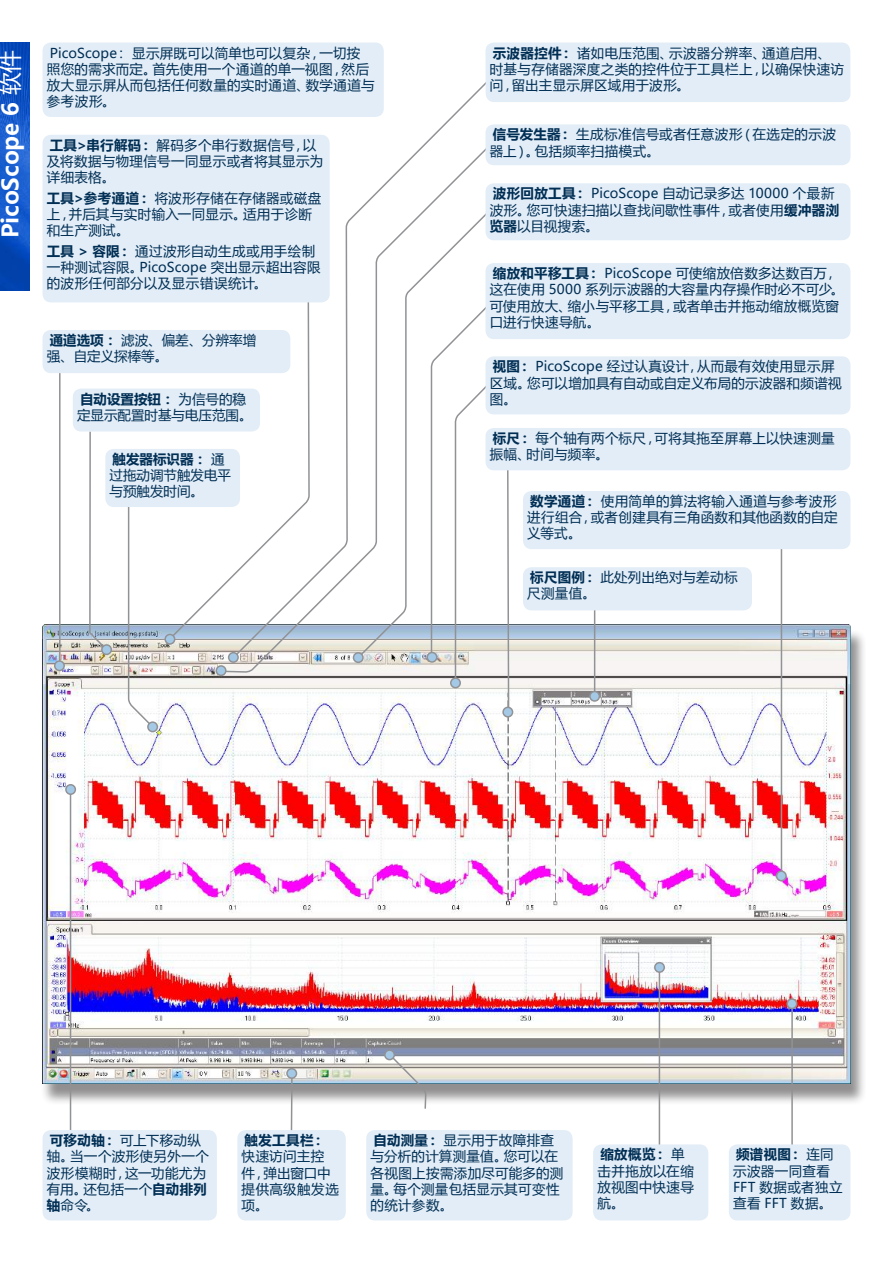
<style>
.page{position:relative;width:893px;height:1263px;background:#fff}
.page>*{position:absolute;margin:0;border:0;box-sizing:border-box;transform-origin:0 0}
.t1{font:700 22.5px "Microsoft Ya Hei";color:#fff}
.t2{font:13.5px/16.2px "Microsoft Ya Hei";letter-spacing:.025em;color:#002e54}
.t3{font:13.5px/16.2px "Microsoft Ya Hei";color:#002e54}
.t4{font:700 13.5px "Microsoft Ya Hei";letter-spacing:.03em;color:#002e54}
.s1{font-weight:400}
.s2{font-weight:700}
</style>
<div class="page">
<div style="left:41px;top:628px;width:826px;height:477px;background:#231f20;opacity:.5"></div>
<img style="left:43px;top:625px;width:807px;height:458px">
<img style="left:0;top:43px;width:30px;height:248px">
<svg style="left:231px;top:42px;width:262px;height:1179px"></svg>
<div style="left:485px;top:43px;width:365px;height:59px;background:#e2edf7;border-radius:9px"></div>
<hr style="left:70px;top:789px;width:1px;height:341px;background:#919295">
<hr style="left:659px;top:967px;width:1px;height:193px;background:#919295">
<hr style="left:781px;top:540px;width:1px;height:336px;background:#919295">
<hr style="left:791px;top:1004px;width:2px;height:159px;background:#919295">
<div style="left:66px;top:785px;width:9px;height:9px;background:#a4c9e7;border-radius:50%"></div>
<div style="left:65px;top:784px;width:11px;height:11px;border:2px solid #919295;border-radius:50%"></div>
<div style="left:655px;top:963px;width:9px;height:9px;background:#a4c9e7;border-radius:50%"></div>
<div style="left:654px;top:962px;width:11px;height:11px;border:2px solid #919295;border-radius:50%"></div>
<div style="left:777px;top:871px;width:9px;height:10px;background:#a4c9e7;border-radius:50%"></div>
<div style="left:776px;top:870px;width:11px;height:11px;border:2px solid #919295;border-radius:50%"></div>
<div style="left:787px;top:999px;width:10px;height:9px;background:#a4c9e7;border-radius:50%"></div>
<div style="left:786px;top:998px;width:11px;height:11px;border:2px solid #919295;border-radius:50%"></div>
<div style="left:43px;top:1130px;width:174px;height:90px;background:#e2edf7;border-radius:9px"></div>
<hr style="left:594px;top:589px;width:1px;height:107px;background:#919295">
<div style="left:593px;top:1144px;width:115px;height:76px;background:#e2edf7;border-radius:9px"></div>
<div style="left:729px;top:1144px;width:121px;height:76px;background:#e2edf7;border-radius:9px"></div>
<div style="left:523px;top:491px;width:327px;height:58px;background:#e2edf7;border-radius:9px"></div>
<svg style="left:430px;top:414px;width:70px;height:270px"></svg>
<svg style="left:506px;top:470px;width:4px;height:237px"></svg>
<div style="left:485px;top:356px;width:365px;height:58px;background:#e2edf7;border-radius:9px"></div>
<div style="left:523px;top:567px;width:229px;height:43px;background:#e2edf7;border-radius:9px"></div>
<div style="left:451px;top:678px;width:9px;height:10px;background:#a4c9e7;border-radius:50%"></div>
<div style="left:450px;top:677px;width:11px;height:11px;border:2px solid #919295;border-radius:50%"></div>
<div style="left:590px;top:691px;width:9px;height:10px;background:#a4c9e7;border-radius:50%"></div>
<div style="left:589px;top:691px;width:11px;height:11px;border:2px solid #919295;border-radius:50%"></div>
<svg style="left:168px;top:302px;width:52px;height:339px"></svg>
<div style="left:165px;top:634px;width:10px;height:10px;background:#a4c9e7;border-radius:50%"></div>
<div style="left:164px;top:634px;width:11px;height:11px;border:2px solid #919295;border-radius:50%"></div>
<svg style="left:127px;top:507px;width:28px;height:222px"></svg>
<div style="left:43px;top:135px;width:287px;height:167px;background:#e2edf7;border-radius:9px"></div>
<div style="left:485px;top:183px;width:365px;height:57px;background:#e2edf7;border-radius:9px"></div>
<div style="left:485px;top:428px;width:365px;height:42px;background:#e2edf7;border-radius:9px"></div>
<div style="left:503px;top:707px;width:10px;height:10px;background:#a4c9e7;border-radius:50%"></div>
<div style="left:502px;top:707px;width:11px;height:10px;border:2px solid #919295;border-radius:50%"></div>
<hr style="left:59px;top:363px;width:2px;height:302px;background:#919295">
<div style="left:43px;top:330px;width:247px;height:43px;background:#e2edf7;border-radius:9px"></div>
<div style="left:55px;top:661px;width:9px;height:9px;background:#a4c9e7;border-radius:50%"></div>
<div style="left:54px;top:660px;width:11px;height:11px;border:2px solid #919295;border-radius:50%"></div>
<svg style="left:388px;top:1053px;width:39px;height:57px"></svg>
<div style="left:366px;top:1130px;width:207px;height:90px;background:#e2edf7;border-radius:9px"></div>
<div style="left:385px;top:1050px;width:9px;height:9px;background:#a4c9e7;border-radius:50%"></div>
<div style="left:384px;top:1049px;width:11px;height:11px;border:2px solid #919295;border-radius:50%"></div>
<svg style="left:290px;top:1079px;width:3px;height:51px"></svg>
<div style="left:237px;top:1130px;width:109px;height:90px;background:#e2edf7;border-radius:9px"></div>
<div style="left:287px;top:1069px;width:9px;height:9px;background:#a4c9e7;border-radius:50%"></div>
<div style="left:286px;top:1068px;width:11px;height:11px;border:2px solid #919295;border-radius:50%"></div>
<svg style="left:220px;top:141px;width:274px;height:532px"></svg>
<div style="left:216px;top:666px;width:10px;height:9px;background:#a4c9e7;border-radius:50%"></div>
<div style="left:216px;top:665px;width:11px;height:11px;border:2px solid #919295;border-radius:50%"></div>
<svg style="left:88px;top:431px;width:21px;height:221px"></svg>
<div style="left:105px;top:449px;width:135px;height:58px;background:#e2edf7;border-radius:9px"></div>
<div style="left:148px;top:722px;width:9px;height:10px;background:#a4c9e7;border-radius:50%"></div>
<div style="left:147px;top:721px;width:11px;height:11px;border:2px solid #919295;border-radius:50%"></div>
<div style="left:73px;top:389px;width:187px;height:42px;background:#e2edf7;border-radius:9px"></div>
<div style="left:102px;top:645px;width:9px;height:9px;background:#a4c9e7;border-radius:50%"></div>
<div style="left:101px;top:644px;width:11px;height:11px;border:2px solid #919295;border-radius:50%"></div>
<div style="left:43px;top:43px;width:341px;height:74px;background:#e2edf7;border-radius:9px"></div>
<div style="left:485px;top:263px;width:365px;height:76px;background:#e2edf7;border-radius:9px"></div>
<div style="left:485px;top:124px;width:365px;height:41px;background:#e2edf7;border-radius:9px"></div>
<h1 class="t1" style="left:-5px;top:238px;width:190px;rotate:-90deg">PicoScope 6 <span class="s1">软件</span></h1>
<p class="t2" style="left:490px;top:44px;width:356px"><span class="s2">示波器控件：</span> 诸如电压范围、示波器分辨率、通道启用、时基与存储器深度之类的控件位于工具栏上，以确保快速访问，留出主显示屏区域用于波形。</p>
<p class="t2" style="left:47px;top:44px;width:329px">PicoScope： 显示屏既可以简单也可以复杂，一切按<br>照您的需求而定。首先使用一个通道的单一视图，然后放大显示屏从而包括任何数量的实时通道、数学通道与参考波形。</p>
<p class="t2" style="left:490px;top:126px;width:348px"><span class="s2">信号发生器：</span> 生成标准信号或者任意波形（在选定的示波器上）。包括频率扫描模式。</p>
<p class="t2" style="left:47px;top:136px;width:278px"><span class="s2">工具&gt;串行解码：</span> 解码多个串行数据信号，以及将数据与物理信号一同显示或者将其显示为详细表格。</p>
<p class="t2" style="left:47px;top:189px;width:276px"><span class="s2">工具&gt;参考通道：</span> 将波形存储在存储器或磁盘上，并后其与实时输入一同显示。适用于诊断和生产测试。</p>
<p class="t2" style="left:47px;top:242px;width:275px"><span class="s2">工具 &gt; 容限：</span> 通过波形自动生成或用手绘制一种测试容限。PicoScope 突出显示超出容限的波形任何部分以及显示错误统计。</p>
<p class="t2" style="left:490px;top:185px;width:351px"><span class="s2">波形回放工具：</span> PicoScope 自动记录多达 10000 个最新波形。您可快速扫描以查找间歇性事件，或者使用<span class="s2">缓冲器浏览器</span>以目视搜索。</p>
<p class="t2" style="left:490px;top:265px;width:356px"><span class="s2">缩放和平移工具：</span> PicoScope 可使缩放倍数多达数百万，这在使用 5000 系列示波器的大容量内存操作时必不可少。可使用放大、缩小与平移工具，或者单击并拖动缩放概览窗口进行快速导航。</p>
<p class="t3" style="left:47px;top:332px;width:211px"><span class="s2">通道选项：</span> 滤波、偏差、分辨率增强、自定义探棒等。</p>
<p class="t3" style="left:77px;top:390px;width:177px"><span class="s2">自动设置按钮：</span> 为信号的稳定显示配置时基与电压范围。</p>
<p class="t3" style="left:110px;top:451px;width:123px"><span class="s2">触发器标识器：</span> 通过拖动调节触发电平与预触发时间。</p>
<p class="t2" style="left:490px;top:358px;width:353px"><span class="s2">视图：</span> PicoScope 经过认真设计，从而最有效使用显示屏区域。您可以增加具有自动或自定义布局的示波器和频谱视图。</p>
<p class="t2" style="left:490px;top:430px;width:346px"><span class="s2">标尺：</span> 每个轴有两个标尺，可将其拖至屏幕上以快速测量振幅、时间与频率。</p>
<p class="t2" style="left:527px;top:493px;width:312px;text-align:justify"><span class="s2">数学通道：</span> 使用简单的算法将输入通道与参考波形进行组合，或者创建具有三角函数和其他函数的自定义等式。</p>
<p class="t2" style="left:527px;top:569px;width:212px"><span class="s2">标尺图例：</span> 此处列出绝对与差动标尺测量值。</p>
<p class="t2" style="left:47px;top:1132px;width:164px"><span class="s2">可移动轴：</span> 可上下移动纵轴。当一个波形使另外一个波形模糊时，这一功能尤为有用。还包括一个<span class="s2">自动排列轴</span>命令。</p>
<p class="t4" style="left:245px;top:1131px;width:82px">触发工具栏：</p>
<p class="t2" style="left:242px;top:1148px;width:99px">快速访问主控件，弹出窗口中提供高级触发选项。</p>
<p class="t2" style="left:371px;top:1132px;width:194px"><span class="s2">自动测量：</span> 显示用于故障排查与分析的计算测量值。您可以在各视图上按需添加尽可能多的测量。每个测量包括显示其可变性的统计参数。</p>
<p class="t2" style="left:597px;top:1146px;width:98px"><span class="s2">缩放概览：</span> 单击并拖放以在缩放视图中快速导航。</p>
<p class="t2" style="left:733px;top:1146px;width:111px"><span class="s2">频谱视图：</span> 连同示波器一同查看<br>FFT 数据或者独立查看 FFT 数据。</p>
</div>
